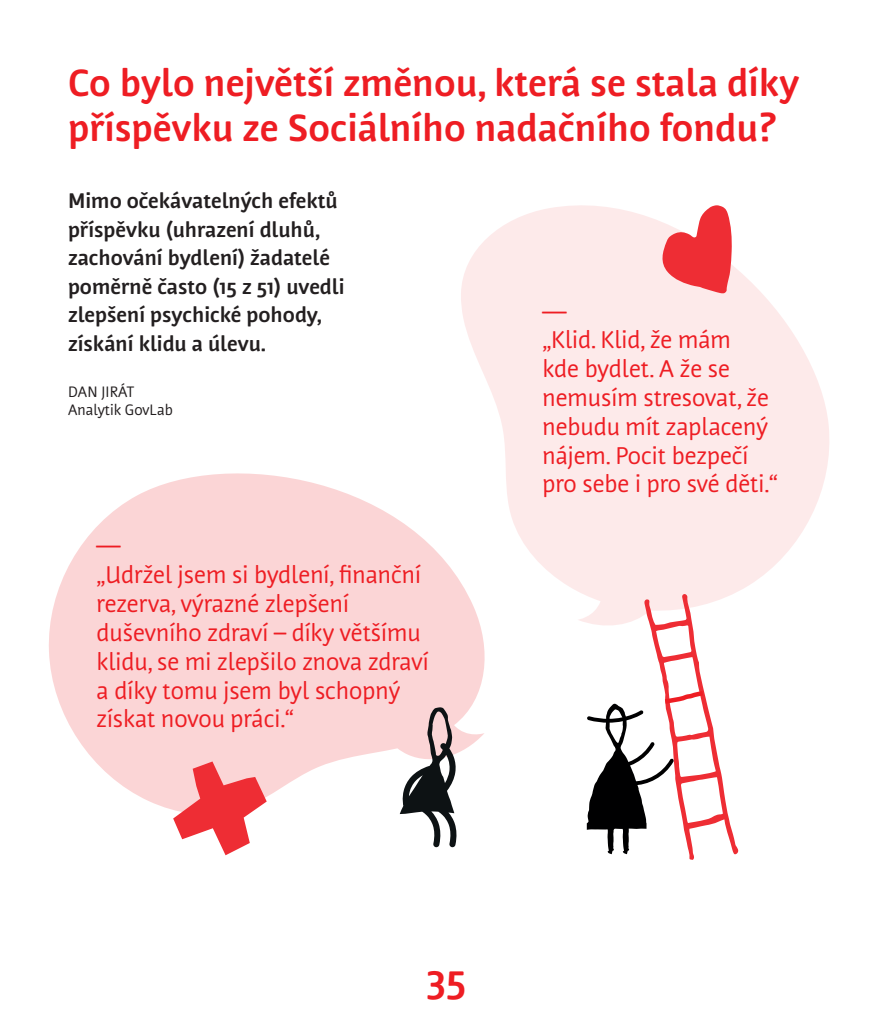
<style>
.page{position:relative;width:893px;height:1021px;background:#fff}
.page>*{position:absolute;margin:0;border:0;box-sizing:border-box;transform-origin:0 0}
.t1{font:700 40.5px "Nuvo Pro";color:#ee1d23}
.t2{font:700 37.5px/45px "Nuvo Pro";color:#ee1d23}
.t3{font:24px/28.8px "Nuvo Pro";color:#ee1d23}
.t4{font:700 21px/28.5px "Nuvo Pro";color:#231f20}
.t5{font:15px/18px "Nuvo Pro";color:#231f20}
</style>
<div class="page">
<svg style="left:461px;top:205px;width:368px;height:418px;fill:#fdeaea"></svg>
<svg style="left:49px;top:472px;width:437px;height:342px;fill:#fbd5d6"></svg>
<svg style="left:400px;top:707px;width:57px;height:140px"></svg>
<svg style="left:173px;top:761px;width:94px;height:94px"></svg>
<svg style="left:660px;top:205px;width:72px;height:88px"></svg>
<svg style="left:587px;top:594px;width:152px;height:266px"></svg>
<h2 class="t2" style="left:68px;top:59px;width:733px">Co bylo největší změnou, která se stala díky příspěvku ze Sociálního nadačního fondu?</h2>
<p class="t4" style="left:68px;top:186px;width:278px">Mimo očekávatelných efektů příspěvku (uhrazení dluhů, zachování bydlení) žadatelé poměrně často (15 z 51) uvedli zlepšení psychické pohody, získání klidu a úlevu.</p>
<p class="t5" style="left:68px;top:383px;width:106px">DAN JIRÁT<br>Analytik GovLab</p>
<p class="t3" style="left:97px;top:531px;width:334px">—<br>„Udržel jsem si bydlení, finanční rezerva, výrazné zlepšení duševního zdraví – díky většímu klidu, se mi zlepšilo znova zdraví a díky tomu jsem byl schopný získat novou práci.“</p>
<p class="t3" style="left:542px;top:296px;width:237px">—<br>„Klid. Klid, že mám<br>kde bydlet. A že se nemusím stresovat, že nebudu mít zaplacený nájem. Pocit bezpečí pro sebe i pro své děti.“</p>
<h1 class="t1" style="left:426px;top:952px;width:41px">35</h1>
</div>
